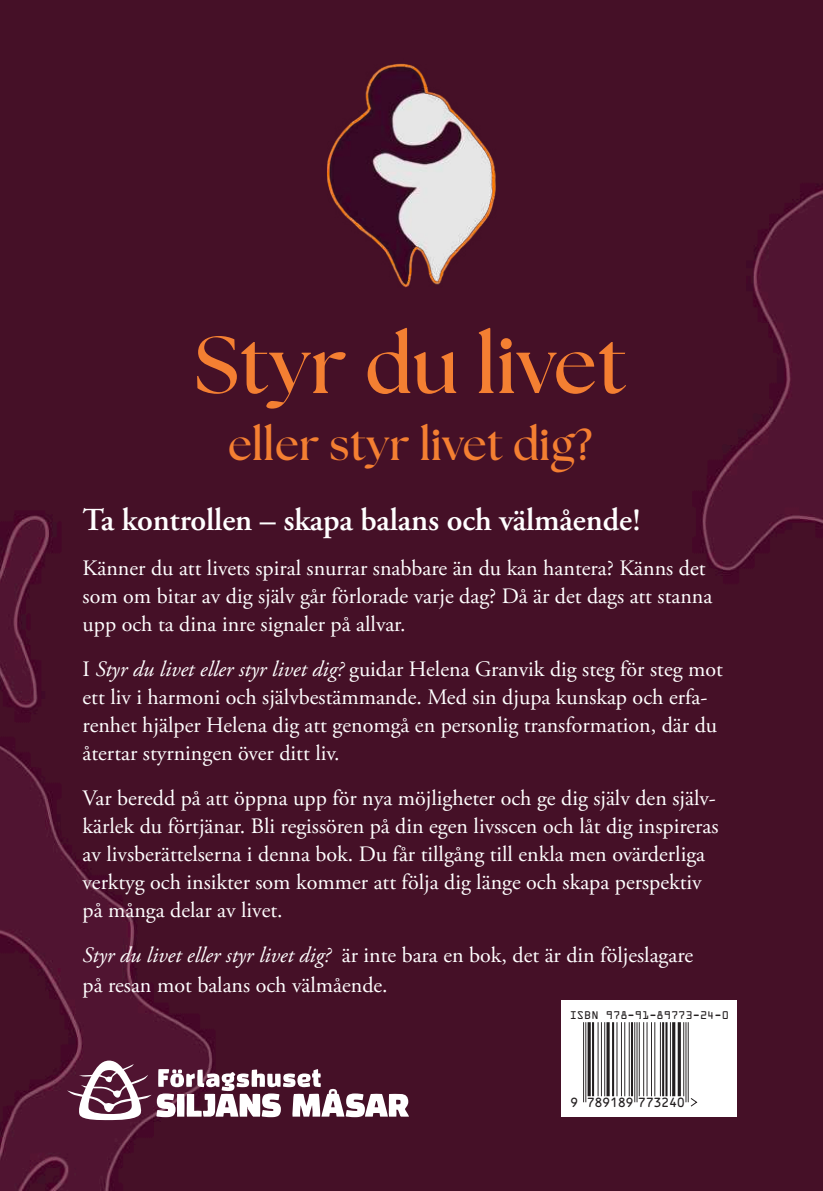
<style>
.page{position:relative;width:823px;height:1191px;background:#fff}
.page>*{position:absolute;margin:0;border:0;box-sizing:border-box;transform-origin:0 0}
.t1{font:700 80.6px "The Seasons";letter-spacing:.01em;color:#f47f32}
.t2{font:700 44.8px "The Seasons";letter-spacing:.01em;color:#f47f32}
.t3{font:600 32px "Adobe Garamond Pro";letter-spacing:-.005em;color:#fff}
.t4{font:22px/28px "Adobe Garamond Pro";color:#fff}
.t5{font:12.2px "OCRB";letter-spacing:-.085em;color:#231f20}
.t6{font:10px "OCRA";color:#231f20}
.s1{font-style:italic}
</style>
<div class="page">
<img style="left:0;top:0;width:822px;height:1191px">
<img style="left:273px;top:33px;width:297px;height:297px">
<svg style="left:561px;top:1000px;width:175px;height:117px"></svg>
<hr style="left:582px;top:1022px;width:1px;height:80px;background:#231f20">
<hr style="left:585px;top:1022px;width:1px;height:80px;background:#231f20">
<hr style="left:587px;top:1022px;width:3px;height:74px;background:#231f20">
<hr style="left:591px;top:1022px;width:2px;height:74px;background:#231f20">
<hr style="left:597px;top:1022px;width:1px;height:74px;background:#231f20">
<hr style="left:600px;top:1022px;width:1px;height:74px;background:#231f20">
<hr style="left:604px;top:1022px;width:1px;height:74px;background:#231f20">
<hr style="left:606px;top:1022px;width:3px;height:74px;background:#231f20">
<hr style="left:611px;top:1022px;width:2px;height:74px;background:#231f20">
<hr style="left:616px;top:1022px;width:1px;height:74px;background:#231f20">
<hr style="left:620px;top:1022px;width:1px;height:74px;background:#231f20">
<hr style="left:624px;top:1022px;width:1px;height:74px;background:#231f20">
<hr style="left:628px;top:1022px;width:1px;height:74px;background:#231f20">
<hr style="left:630px;top:1022px;width:2px;height:74px;background:#231f20">
<hr style="left:634px;top:1022px;width:1px;height:80px;background:#231f20">
<hr style="left:636px;top:1022px;width:1px;height:80px;background:#231f20">
<hr style="left:638px;top:1022px;width:1px;height:74px;background:#231f20">
<hr style="left:642px;top:1022px;width:1px;height:74px;background:#231f20">
<hr style="left:646px;top:1022px;width:1px;height:74px;background:#231f20">
<hr style="left:650px;top:1022px;width:1px;height:74px;background:#231f20">
<hr style="left:654px;top:1022px;width:1px;height:74px;background:#231f20">
<hr style="left:659px;top:1022px;width:1px;height:74px;background:#231f20">
<hr style="left:661px;top:1022px;width:2px;height:74px;background:#231f20">
<hr style="left:665px;top:1022px;width:2px;height:74px;background:#231f20">
<hr style="left:669px;top:1022px;width:1px;height:74px;background:#231f20">
<svg style="left:671px;top:1022px;width:4px;height:74px"></svg>
<hr style="left:677px;top:1022px;width:3px;height:74px;background:#231f20">
<hr style="left:682px;top:1022px;width:1px;height:74px;background:#231f20">
<hr style="left:685px;top:1022px;width:1px;height:80px;background:#231f20">
<hr style="left:687px;top:1022px;width:1px;height:80px;background:#231f20">
<svg style="left:689px;top:1097px;width:8px;height:10px"></svg>
<svg style="left:67px;top:1060px;width:342px;height:60px"></svg>
<h1 class="t1" style="left:194px;top:311px;width:433px">Styr du livet</h1>
<h2 class="t2" style="left:228px;top:414px;width:365px">eller styr livet dig?</h2>
<h3 class="t3" style="left:82px;top:501px;width:559px">Ta kontrollen – skapa balans och välmående!</h3>
<p class="t4" style="left:82px;top:554px;width:631px">Känner du att livets spiral snurrar snabbare än du kan hantera? Känns det som om bitar av dig själv går förlorade varje dag? Då är det dags att stanna upp och ta dina inre signaler på allvar.</p>
<p class="t4" style="left:82px;top:655px;width:641px">I <span class="s1">Styr du livet eller styr livet dig?</span> guidar Helena Granvik dig steg för steg mot ett liv i harmoni och självbestämmande. Med sin djupa kunskap och erfa&shy;renhet hjälper Helena dig att genomgå en personlig transformation, där du återtar styrningen över ditt liv.</p>
<p class="t4" style="left:82px;top:784px;width:637px">Var beredd på att öppna upp för nya möjligheter och ge dig själv den själv&shy;kärlek du förtjänar. Bli regissören på din egen livsscen och låt dig inspireras av livsberättelserna i denna bok. Du får tillgång till enkla men ovärderliga verktyg och insikter som kommer att följa dig länge och skapa perspektiv på många delar av livet.</p>
<p class="t4" style="left:82px;top:940px;width:611px;line-height:30px"><span class="s1">Styr du livet eller styr livet dig?</span> är inte bara en bok, det är din följeslagare på resan mot balans och välmående.</p>
<p class="t6" style="left:569px;top:1007px;width:161px">ISBN 978-91-89773-24-0</p>
<p class="t5" style="left:569px;top:1095px;width:117px">9 789189 773240</p>
</div>
